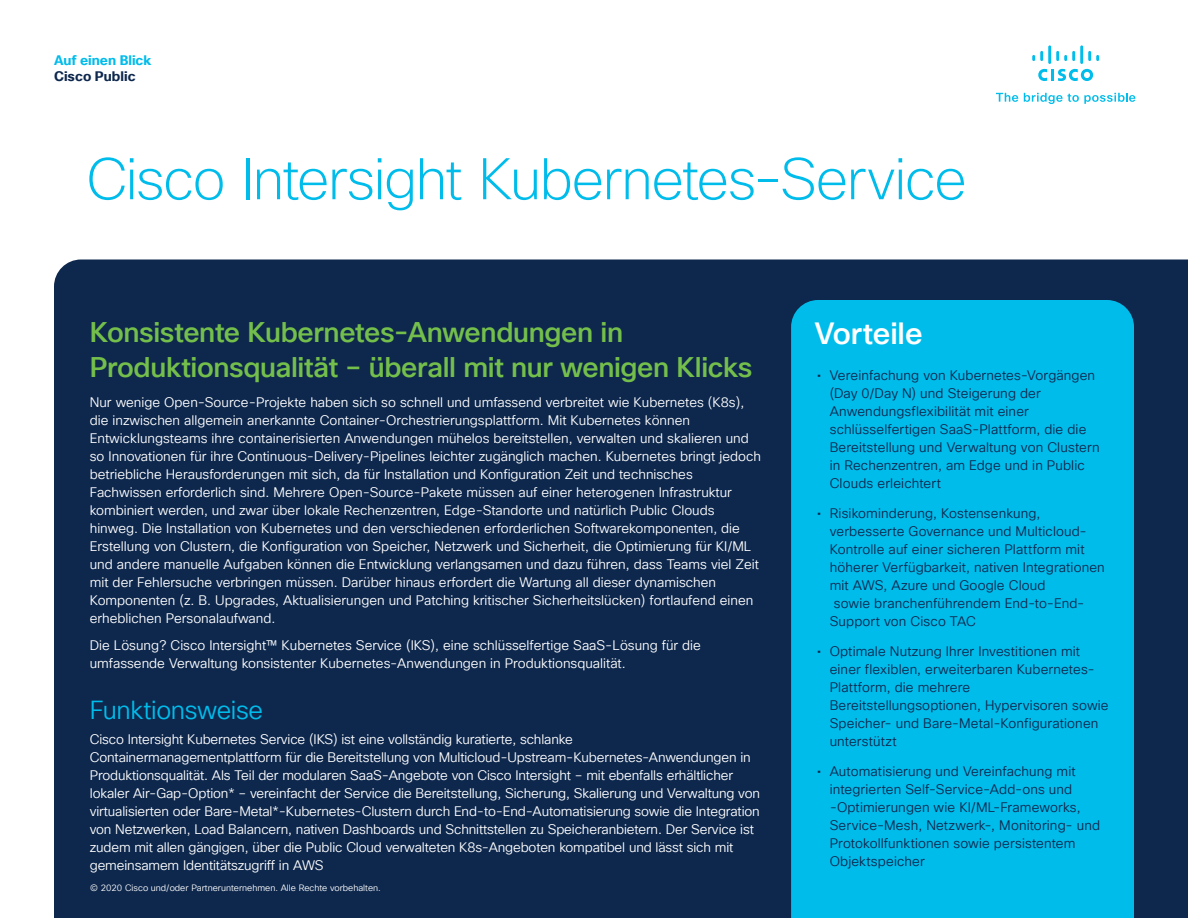
<style>
.page{position:relative;width:1188px;height:918px;background:#fff}
.page>*{position:absolute;margin:0;border:0;box-sizing:border-box;transform-origin:0 0}
.Title_Headline{font:200 57px "Cisco Sans TT";letter-spacing:-.025em;color:#00bceb}
.Sidebar_Heading_Whit{font:500 30px "Cisco Sans TT";letter-spacing:-.005em;color:#fff}
.Intro_Heading-Green{font:500 27.75px/34.5px "Cisco Sans TT";letter-spacing:-.015em;color:#74bf4b}
.Subhead2_Blue{font:25.5px "Cisco Sans TT Light";letter-spacing:-.015em;color:#00bceb}
.Body_White{font:13.5px/18px "Cisco Sans TT Light";color:#fff}
.t1{font:13.5px/18px "Cisco Sans TT Light";letter-spacing:.01em;color:#0d274d}
.t2{font:700 13.5px "Cisco Sans TT";color:#00bceb}
.t3{font:700 13.5px "Cisco Sans TT";color:#0d274d}
.Footer_white{font:9px "Cisco Sans TT Light";color:#fff}
.s1{font-family:"Cisco Sans TT"}
</style>
<div class="page">
<svg style="left:996px;top:93px;width:22px;height:9px"></svg>
<svg style="left:1024px;top:93px;width:111px;height:11px"></svg>
<svg style="left:1038px;top:69px;width:55px;height:12px"></svg>
<svg style="left:1032px;top:51px;width:11px;height:10px"></svg>
<hr style="left:1048px;top:45px;width:3px;height:19px;background:#00bdeb">
<svg style="left:1056px;top:51px;width:19px;height:10px"></svg>
<hr style="left:1080px;top:45px;width:3px;height:19px;background:#00bdeb">
<svg style="left:1088px;top:51px;width:11px;height:10px"></svg>
<div style="left:54px;top:260px;width:1134px;height:658px;background:#0d274d"></div>
<div style="left:791px;top:300px;width:343px;height:618px;background:#00bceb"></div>
<p class="t2" style="left:54px;top:51px;width:99px">Auf einen Blick</p>
<p class="t3" style="left:54px;top:67px;width:83px">Cisco Public</p>
<p class="Title_Headline" style="left:86px;top:142px;width:882px">Cisco Intersight Kubernetes-Service</p>
<p class="Intro_Heading-Green" style="left:90px;top:316px;width:664px">Konsistente Kubernetes-Anwendungen in<br>Produktionsqualität – überall mit nur wenigen Klicks</p>
<p class="Body_White" style="left:90px;top:393px;width:673px">Nur wenige Open-Source-Projekte haben sich so schnell und umfassend verbreitet wie Kubernetes (K8s), die inzwischen allgemein anerkannte Container-Orchestrierungsplattform. Mit Kubernetes können Entwicklungsteams ihre containerisierten Anwendungen mühelos bereitstellen, verwalten und skalieren und so Innovationen für ihre Continuous-Delivery-Pipelines leichter zugänglich machen. Kubernetes bringt jedoch betriebliche Herausforderungen mit sich, da für Installation und Konfiguration Zeit und technisches Fachwissen erforderlich sind. Mehrere Open-Source-Pakete müssen auf einer heterogenen Infrastruktur kombiniert werden, und zwar über lokale Rechenzentren, Edge-Standorte und natürlich Public Clouds hinweg. Die Installation von Kubernetes und den verschiedenen erforderlichen Softwarekomponenten, die Erstellung von Clustern, die Konfiguration von Speicher, Netzwerk und Sicherheit, die Optimierung für KI/ML und andere manuelle Aufgaben können die Entwicklung verlangsamen und dazu führen, dass Teams viel Zeit mit der Fehlersuche verbringen müssen. Darüber hinaus erfordert die Wartung all dieser dynamischen Komponenten (z. B. Upgrades, Aktualisierungen und Patching kritischer Sicherheitslücken) fortlaufend einen erheblichen Personalaufwand.</p>
<p class="Body_White" style="left:90px;top:636px;width:613px">Die Lösung? Cisco Intersight™ Kubernetes Service (IKS), eine schlüsselfertige SaaS-Lösung für die umfassende Verwaltung konsistenter Kubernetes-Anwendungen in Produktionsqualität.</p>
<p class="Subhead2_Blue" style="left:90px;top:693px;width:175px">Funktionsweise</p>
<p class="Body_White" style="left:90px;top:731px;width:672px">Cisco Intersight Kubernetes Service (IKS) ist eine vollständig kuratierte, schlanke Containermanagementplattform für die Bereitstellung von Multicloud-Upstream-Kubernetes-Anwendungen in Produktionsqualität. Als Teil der modularen SaaS-Angebote von Cisco Intersight – mit ebenfalls erhältlicher lokaler Air-Gap-Option* – vereinfacht der Service die Bereitstellung, Sicherung, Skalierung und Verwaltung von virtualisierten oder Bare-Metal*-Kubernetes-Clustern durch End-to-End-Automatisierung sowie die Integration von Netzwerken, Load Balancern, nativen Dashboards und Schnittstellen zu Speicheranbietern. Der Service ist zudem mit allen gängigen, über die Public Cloud verwalteten K8s-Angeboten kompatibel und lässt sich mit gemeinsamem Identitätszugriff in AWS</p>
<p class="Footer_white" style="left:90px;top:882px;width:292px">© 2020 Cisco und/oder Partnerunternehmen. Alle Rechte vorbehalten.</p>
<p class="Sidebar_Heading_Whit" style="left:815px;top:314px;width:109px">Vorteile</p>
<p class="t1" style="left:830px;top:367px;width:271px;text-indent:-13px"><span class="s1">•</span> Vereinfachung von Kubernetes-Vorgängen (Day 0/Day N) und Steigerung der Anwendungsflexibilität mit einer schlüsselfertigen SaaS-Plattform, die die Bereitstellung und Verwaltung von Clustern in Rechenzentren, am Edge und in Public Clouds erleichtert</p>
<p class="t1" style="left:817px;top:505px;width:225px"><span class="s1">•</span> Risikominderung, Kostensenkung,</p>
<p class="t1" style="left:830px;top:523px;width:259px">verbesserte Governance und Multicloud-</p>
<p class="t1" style="left:830px;top:541px;width:256px">Kontrolle auf einer sicheren Plattform mit</p>
<p class="t1" style="left:830px;top:559px;width:277px">höherer Verfügbarkeit, nativen Integrationen</p>
<p class="t1" style="left:830px;top:577px;width:217px">mit AWS, Azure und Google Cloud</p>
<p class="t1" style="left:834px;top:595px;width:252px">sowie branchenführendem End-to-End-</p>
<p class="t1" style="left:830px;top:613px;width:148px">Support von Cisco TAC</p>
<p class="t1" style="left:830px;top:643px;width:280px;text-indent:-13px"><span class="s1">•</span> Optimale Nutzung Ihrer Investitionen mit einer flexiblen, erweiterbaren Kubernetes-Plattform, die mehrere Bereitstellungsoptionen, Hypervisoren sowie Speicher- und Bare-Metal-Konfigurationen unterstützt</p>
<p class="t1" style="left:830px;top:763px;width:272px;text-indent:-13px"><span class="s1">•</span> Automatisierung und Vereinfachung mit integrierten Self-Service-Add-ons und -Optimierungen wie KI/ML-Frameworks, Service-Mesh, Netzwerk-, Monitoring- und Protokollfunktionen sowie persistentem Objektspeicher</p>
</div>
